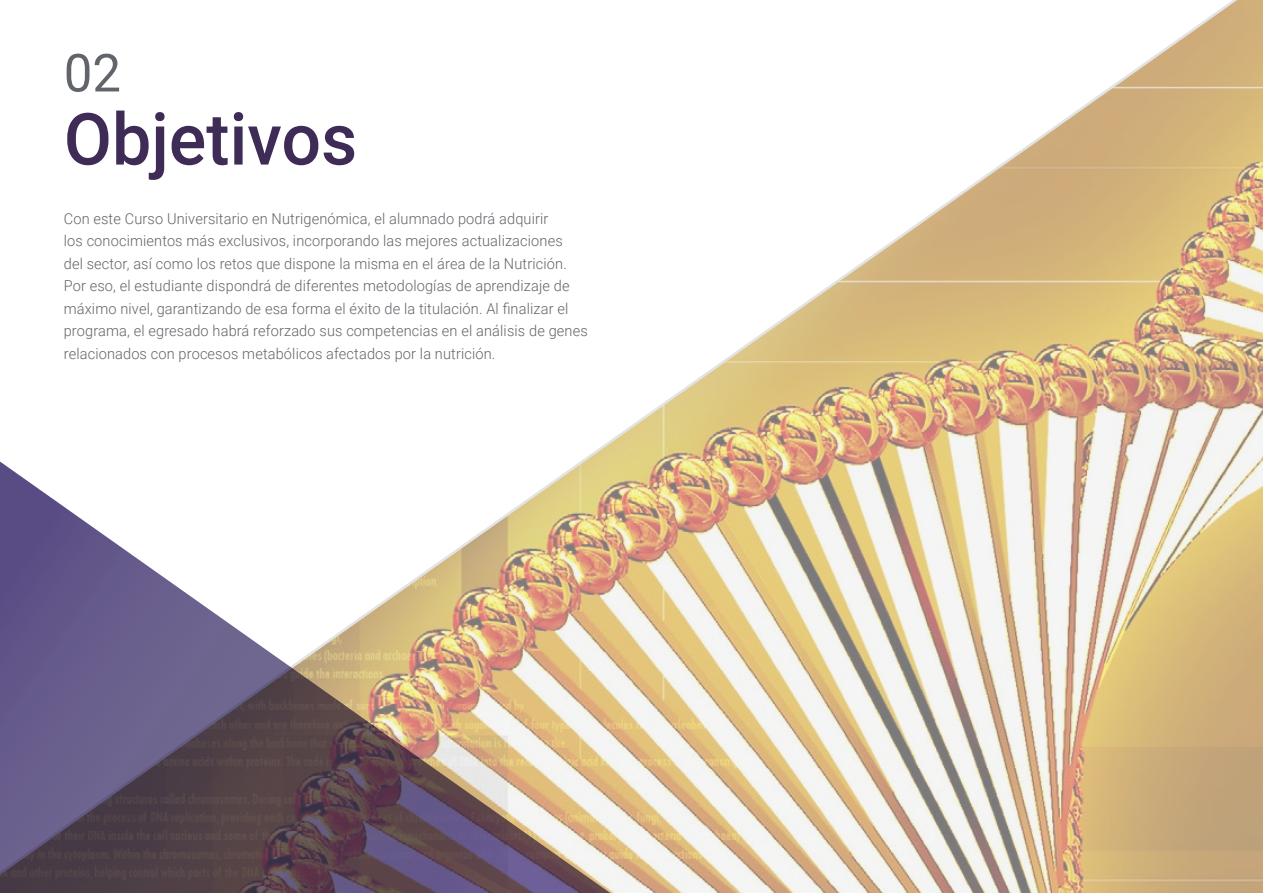
<style>
.page{position:relative;width:1263px;height:893px;background:#fff}
.page>*{position:absolute;margin:0;border:0;box-sizing:border-box;transform-origin:0 0}
.t1{font:500 72px "Roboto";color:#3e2b56}
.t2{font:52.5px "Roboto";color:#61646a}
.t3{font:300 15px/22.5px "Roboto";letter-spacing:.01em;color:#61646a}
</style>
<div class="page">
<img style="left:603px;top:0;width:660px;height:893px">
<svg style="left:0;top:446px;width:640px;height:447px"></svg>
<h2 class="t2" style="left:64px;top:36px;width:59px">02</h2>
<h1 class="t1" style="left:64px;top:89px;width:295px">Objetivos</h1>
<p class="t3" style="left:64px;top:207px;width:525px">Con este Curso Universitario en Nutrigenómica, el alumnado podrá adquirir<br>los conocimientos más exclusivos, incorporando las mejores actualizaciones<br>del sector, así como los retos que dispone la misma en el área de la Nutrición.<br>Por eso, el estudiante dispondrá de diferentes metodologías de aprendizaje de máximo nivel, garantizando de esa forma el éxito de la titulación. Al finalizar el programa, el egresado habrá reforzado sus competencias en el análisis de genes relacionados con procesos metabólicos afectados por la nutrición.</p>
</div>
